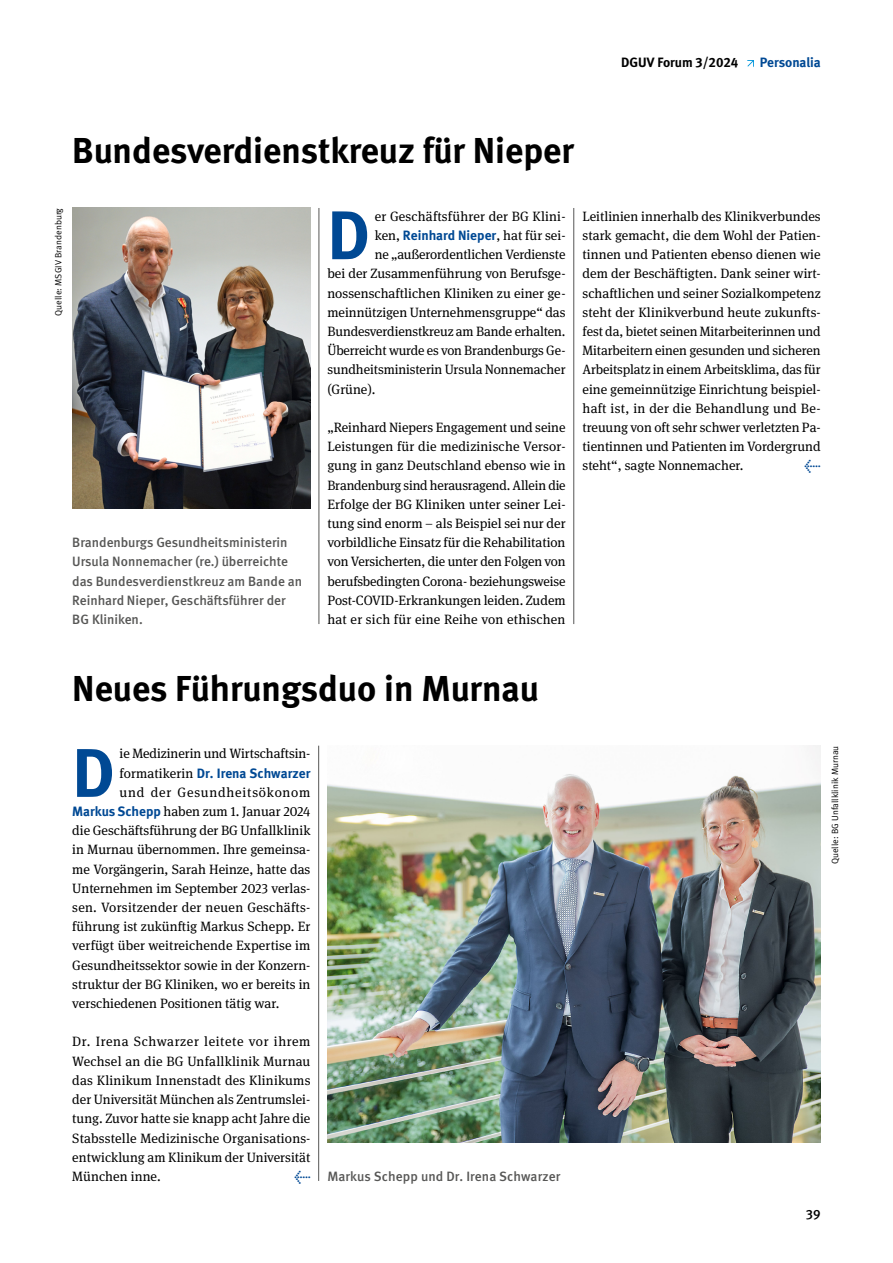
<style>
.page{position:relative;width:893px;height:1263px;background:#fff}
.page>*{position:absolute;margin:0;border:0;box-sizing:border-box;transform-origin:0 0}
.Fließtext_Initial_book_9pt{font:700 68.7px "DGUV Meta";color:#004994}
.Headline_bold_24pt{font:700 36px "DGUV Meta";color:#000}
.Fließtext_book_9pt{font:13.5px/19.2px "DGUV Meta Serif";color:#000;text-align:justify}
.Fließtext_Initial_book_9pt-2{font:13.5px "DGUV Meta Serif";color:#000}
.Bildunterschrift{font:500 13.5px/19.2px "DGUV Meta";color:#575756}
.Fließtext_Initial_book_9pt-3{font:700 13.5px "DGUV Meta";color:#004994}
.Fließtext_Initial_book_9pt-4{font:13.5px "DGUV Meta Serif";letter-spacing:.02em;color:#000}
.Fließtext_Initial_book_9pt-5{font:13.5px "DGUV Meta Serif";letter-spacing:.06em;color:#000}
.t1{font:700 13.5px "DGUV Meta";color:#000}
.t2{font:500 13.5px "DGUV Meta";color:#000}
.t3{font:500 13.5px "DGUV Meta";color:#004994}
.t4{font:9px "DGUV Meta";letter-spacing:.01em;color:#000}
.s1{font-family:"DGUV Meta";font-weight:700;color:#004994}
.s2{font-family:"DGUV Meta Serif";font-weight:400;color:#000}
</style>
<div class="page">
<svg style="left:747px;top:60px;width:7px;height:7px"></svg>
<hr style="left:318px;top:746px;width:1px;height:435px;background:#575756">
<hr style="left:319px;top:208px;width:1px;height:416px;background:#575756">
<hr style="left:573px;top:208px;width:1px;height:416px;background:#575756">
<img style="left:72px;top:208px;width:238px;height:301px">
<img style="left:327px;top:746px;width:494px;height:396px">
<p class="t1" style="left:621px;top:54px;width:118px">DGUV Forum 3/2024</p>
<p class="Fließtext_Initial_book_9pt-3" style="left:760px;top:54px;width:62px">Personalia</p>
<h3 class="Headline_bold_24pt" style="left:72px;top:129px;width:503px">Bundesverdienstkreuz für Nieper</h3>
<p class="t4" style="left:53px;top:316px;width:109px;rotate:-90deg">Quelle: MSGIV Brandenburg</p>
<p class="Bildunterschrift" style="left:72px;top:533px;width:231px">Brandenburgs Gesundheitsministerin Ursula Nonnemacher (re.) überreichte das Bundesverdienstkreuz am Bande an Reinhard Nieper, Geschäftsführer der BG Kliniken.</p>
<p class="Fließtext_Initial_book_9pt" style="left:327px;top:194px;width:44px">D</p>
<p class="Fließtext_Initial_book_9pt-2" style="left:375px;top:208px;width:192px">er Geschäftsführer der BG Klini-</p>
<p class="Fließtext_Initial_book_9pt-2" style="left:375px;top:228px;width:192px">ken, <span class="s1">Reinhard Nieper</span>, hat für sei-</p>
<p class="Fließtext_Initial_book_9pt-2" style="left:375px;top:247px;width:192px">ne „außerordentlichen Verdienste</p>
<p class="Fließtext_Initial_book_9pt-2" style="left:327px;top:266px;width:240px">bei der Zusammenführung von Berufsge-</p>
<p class="Fließtext_Initial_book_9pt-2" style="left:327px;top:285px;width:240px">nossenschaftlichen Kliniken zu einer ge-</p>
<p class="Fließtext_Initial_book_9pt-2" style="left:327px;top:304px;width:240px">meinnützigen Unternehmensgruppe“ das</p>
<p class="Fließtext_Initial_book_9pt-2" style="left:327px;top:324px;width:240px">Bundesverdienstkreuz am Bande erhalten.</p>
<p class="Fließtext_Initial_book_9pt-2" style="left:327px;top:343px;width:240px">Überreicht wurde es von Brandenburgs Ge-</p>
<p class="Fließtext_Initial_book_9pt-2" style="left:327px;top:362px;width:240px">sundheitsministerin Ursula Nonnemacher</p>
<p class="Fließtext_Initial_book_9pt-2" style="left:327px;top:381px;width:50px">(Grüne).</p>
<p class="Fließtext_book_9pt" style="left:327px;top:418px;width:240px">„Reinhard Niepers Engagement und seine Leistungen für die medizinische Versor&shy;gung in ganz Deutschland ebenso wie in Brandenburg sind herausragend. Allein die Erfolge der BG Kliniken unter seiner Lei&shy;tung sind enorm – als Beispiel sei nur der vorbildliche Einsatz für die Rehabilitation von Versicherten, die unter den Folgen von berufsbedingten Corona- beziehungsweise Post-COVID-Erkrankungen leiden. Zudem hat er sich für eine Reihe von ethischen</p>
<p class="Fließtext_book_9pt" style="left:583px;top:207px;width:240px">Leitlinien innerhalb des Klinikverbundes stark gemacht, die dem Wohl der Patien&shy;tinnen und Patienten ebenso dienen wie dem der Beschäftigten. Dank seiner wirt&shy;schaftlichen und seiner Sozialkompetenz steht der Klinikverbund heute zukunfts&shy;fest da, bietet seinen Mitarbeiterinnen und Mitarbeitern einen gesunden und sicheren Arbeitsplatz in einem Arbeitsklima, das für eine gemeinnützige Einrichtung beispiel&shy;haft ist, in der die Behandlung und Be&shy;treuung von oft sehr schwer verletzten Pa&shy;tientinnen und Patienten im Vordergrund steht“, sagte Nonnemacher.</p>
<p class="t3" style="left:805px;top:458px;width:18px">←</p>
<h3 class="Headline_bold_24pt" style="left:72px;top:667px;width:468px">Neues Führungsduo in Murnau</h3>
<p class="Fließtext_Initial_book_9pt" style="left:72px;top:732px;width:44px">D</p>
<p class="Fließtext_Initial_book_9pt-2" style="left:120px;top:746px;width:192px">ie Medizinerin und Wirtschaftsin-</p>
<p class="Fließtext_Initial_book_9pt-3" style="left:120px;top:765px;width:192px"><span class="s2">formatikerin</span> Dr. Irena Schwarzer</p>
<p class="Fließtext_Initial_book_9pt-5" style="left:120px;top:784px;width:192px">und der Gesundheitsökonom</p>
<p class="Fließtext_Initial_book_9pt-2" style="left:72px;top:804px;width:240px"><span class="s1">Markus Schepp</span> haben zum 1. Januar 2024</p>
<p class="Fließtext_Initial_book_9pt-2" style="left:72px;top:823px;width:240px">die Geschäftsführung der BG Unfallklinik</p>
<p class="Fließtext_Initial_book_9pt-2" style="left:72px;top:842px;width:240px">in Murnau übernommen. Ihre gemeinsa-</p>
<p class="Fließtext_Initial_book_9pt-2" style="left:72px;top:861px;width:240px">me Vorgängerin, Sarah Heinze, hatte das</p>
<p class="Fließtext_Initial_book_9pt-2" style="left:72px;top:880px;width:240px">Unternehmen im September 2023 verlas-</p>
<p class="Fließtext_Initial_book_9pt-4" style="left:72px;top:900px;width:240px">sen. Vorsitzender der neuen Geschäfts-</p>
<p class="Fließtext_Initial_book_9pt-2" style="left:72px;top:919px;width:240px">führung ist zukünftig Markus Schepp. Er</p>
<p class="Fließtext_Initial_book_9pt-2" style="left:72px;top:938px;width:240px">verfügt über weitreichende Expertise im</p>
<p class="Fließtext_Initial_book_9pt-2" style="left:72px;top:957px;width:240px">Gesundheitssektor sowie in der Konzern-</p>
<p class="Fließtext_Initial_book_9pt-2" style="left:72px;top:976px;width:240px">struktur der BG Kliniken, wo er bereits in</p>
<p class="Fließtext_Initial_book_9pt-2" style="left:72px;top:995px;width:209px">verschiedenen Positionen tätig war.</p>
<p class="Fließtext_book_9pt" style="left:72px;top:1032px;width:240px">Dr. Irena Schwarzer leitete vor ihrem Wechsel an die BG Unfallklinik Murnau das Klinikum Innenstadt des Klinikums der Universität München als Zentrumslei&shy;tung. Zuvor hatte sie knapp acht Jahre die Stabsstelle Medizinische Organisations&shy;entwicklung am Klinikum der Universität München inne.</p>
<p class="t3" style="left:294px;top:1168px;width:18px">←</p>
<p class="Bildunterschrift" style="left:327px;top:1167px;width:234px">Markus Schepp und Dr. Irena Schwarzer</p>
<p class="t4" style="left:830px;top:864px;width:120px;rotate:-90deg">Quelle: BG Unfallklinik Murnau</p>
<p class="t2" style="left:806px;top:1207px;width:16px">39</p>
</div>
